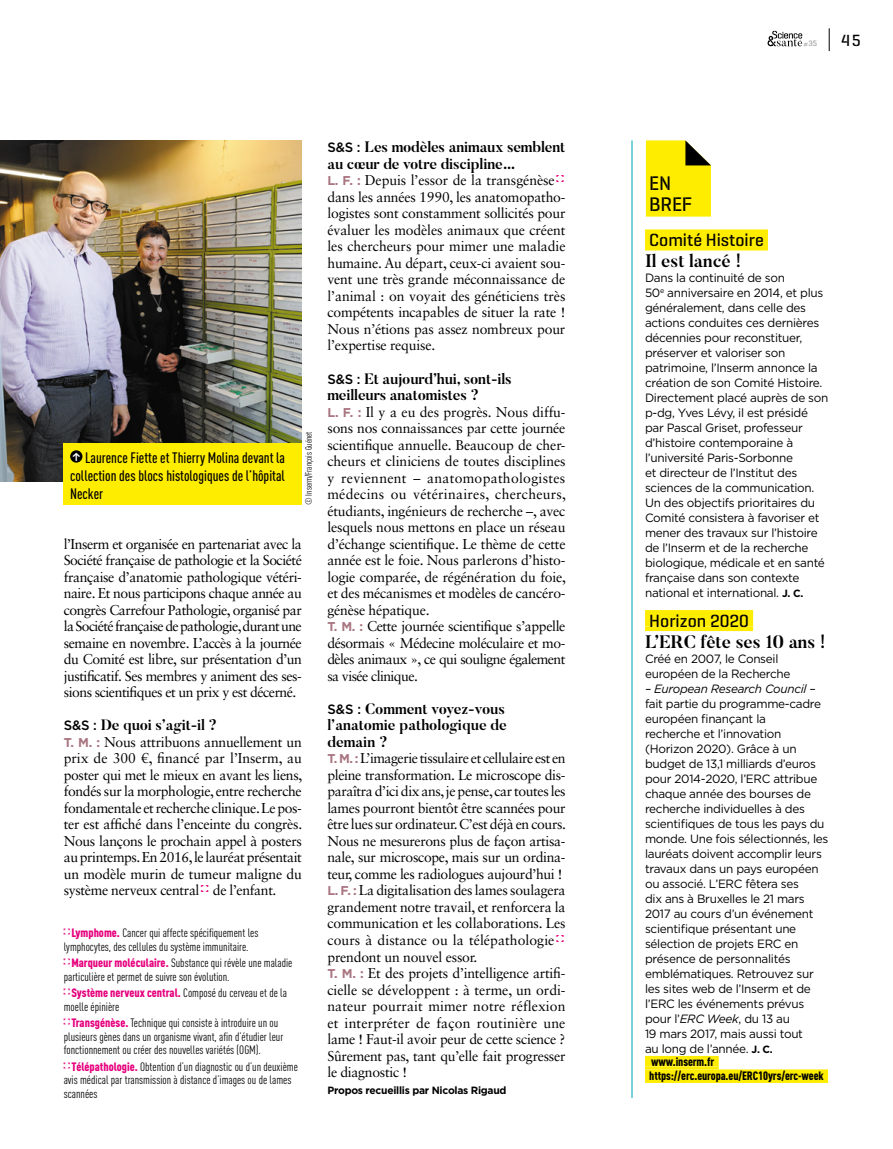
<style>
.page{position:relative;width:893px;height:1149px;background:#fff}
.page>*{position:absolute;margin:0;border:0;box-sizing:border-box;transform-origin:0 0}
.t1{font:500 20.1px/21.3px "Geogrotesque Stencil A";letter-spacing:-.01em;color:#000}
.t2{font:700 18px "Butler";color:#000}
.t3{font:500 18px "Geogrotesque Stencil A";color:#000}
.t4{font:500 16.5px "Geogrotesque Stencil A";color:#000}
.t5{font:700 15px/16.5px "Butler";letter-spacing:-.01em;color:#000}
.t6{font:500 condensed 15px/18px "DINOT";color:#000;text-align:justify}
.t7{font:14.25px/16.5px "Sabon LT Std";letter-spacing:-.015em;color:#000;text-align:justify}
.t8{font:12px/15px "Gotham";letter-spacing:-.025em;color:#000}
.t9{font:condensed 12px/13.5px "DINOT";color:#000}
.t10{font:900 condensed 12px/13.5px "DINOT";letter-spacing:-.01em;color:#000}
.t11{font:italic 12px "Gotham";letter-spacing:-.025em;color:#000}
.t12{font:700 10.5px "Gotham";letter-spacing:-.025em;color:#000}
.t13{font:condensed 9px "DINOT";color:#000}
.t14{font:500 7.95px "Geogrotesque Stencil A";color:#9d9d9c}
.s1{font-family:"Gotham";font-weight:500;font-size:13.5px}
.s2{font-family:"Gotham";font-weight:700;font-size:12.75px;color:#a97581}
.s3{color:#e6007d}
.s4{font-weight:900;color:#e6007d}
.s5{font-weight:700;font-size:10.5px}
.s6{font-style:italic}
</style>
<div class="page">
<div style="left:645px;top:229px;width:123px;height:17px;background:#ffed00"></div>
<hr style="left:645px;top:246px;width:123px;height:4px;background:#ffed00">
<div style="left:645px;top:610px;width:108px;height:16px;background:#ffed00"></div>
<div style="left:645px;top:626px;width:108px;height:5px;background:#ffed00"></div>
<div style="left:645px;top:1055px;width:74px;height:11px;background:#ffed00"></div>
<hr style="left:645px;top:1066px;width:74px;height:3px;background:#ffed00">
<div style="left:645px;top:1069px;width:183px;height:10px;background:#ffed00"></div>
<hr style="left:645px;top:1079px;width:183px;height:3px;background:#ffed00">
<svg style="left:646px;top:140px;width:65px;height:76px;background:#eede11"></svg>
<hr style="left:631px;top:140px;width:1px;height:957px;background:#00a9b9">
<img style="left:0;top:140px;width:302px;height:341px">
<div style="left:64px;top:444px;width:238px;height:61px;background:#ffed00"></div>
<svg style="left:70px;top:450px;width:12px;height:12px"></svg>
<svg style="left:829px;top:28px;width:1px;height:23px"></svg>
<svg style="left:767px;top:31px;width:35px;height:16px"></svg>
<svg style="left:73px;top:452px;width:7px;height:8px"></svg>
<p class="t6" style="left:70px;top:448px;width:216px;text-indent:15px">Laurence Fiette et Thierry Molina devant la collection des blocs histologiques de l’hôpital Necker</p>
<p class="t13" style="left:303px;top:505px;width:75px;rotate:-90deg">© Inserm/François Guénet</p>
<p class="t7" style="left:64px;top:535px;width:240px">l’Inserm et organisée en partenariat avec la Société française de pathologie et la Société française d’anatomie pathologique vétéri&shy;naire. Et nous participons chaque année au congrès Carrefour Pathologie, organisé par la Société française de pathologie, durant une semaine en novembre. L’accès à la journée du Comité est libre, sur présentation d’un justificatif. Ses membres y animent des ses&shy;sions scientifiques et un prix y est décerné.</p>
<p class="t5" style="left:64px;top:716px;width:155px"><span class="s1">S&amp;S :</span> De quoi s’agit-il ?</p>
<p class="t7" style="left:64px;top:733px;width:240px"><span class="s2">T. M. :</span> Nous attribuons annuellement un prix de 300 €, financé par l’Inserm, au poster qui met le mieux en avant les liens, fondés sur la morphologie, entre recherche fondamentale et recherche clinique. Le pos&shy;ter est affiché dans l’enceinte du congrès.<br>Nous lançons le prochain appel à posters au printemps. En 2016, le lauréat présentait un modèle murin de tumeur maligne du système nerveux central<span class="s3">✓</span> de l’enfant.</p>
<p class="t9" style="left:64px;top:925px;width:196px"><span class="s3">✔</span><span class="s4">Lymphome.</span> Cancer qui affecte spécifiquement les lymphocytes, des cellules du système immunitaire.</p>
<p class="t9" style="left:64px;top:955px;width:230px"><span class="s3">✔</span><span class="s4">Marqueur moléculaire.</span> Substance qui révèle une maladie particulière et permet de suivre son évolution.</p>
<p class="t9" style="left:64px;top:985px;width:225px"><span class="s3">✔</span><span class="s4">Système nerveux central.</span> Composé du cerveau et de la moelle épinière</p>
<p class="t9" style="left:64px;top:1015px;width:221px"><span class="s3">✔</span><span class="s4">Transgénèse.</span> Technique qui consiste à introduire un ou plusieurs gènes dans un organisme vivant, afin d’étudier leur fonctionnement ou créer des nouvelles variétés (OGM).</p>
<p class="t9" style="left:64px;top:1059px;width:236px"><span class="s3">✔</span><span class="s4">Télépathologie.</span> Obtention d’un diagnostic ou d’un deuxième avis médical par transmission à distance d’images ou de lames scannées</p>
<p class="t5" style="left:327px;top:139px;width:239px"><span class="s1">S&amp;S :</span> Les modèles animaux semblent au cœur de votre discipline…</p>
<p class="t7" style="left:327px;top:172px;width:240px"><span class="s2">L. F. :</span> Depuis l’essor de la transgénèse<span class="s3">✓ </span>dans les années 1990, les anatomopatho&shy;logistes sont constamment sollicités pour évaluer les modèles animaux que créent les chercheurs pour mimer une maladie humaine. Au départ, ceux-ci avaient sou&shy;vent une très grande méconnaissance de l’animal : on voyait des généticiens très compétents incapables de situer la rate !<br>Nous n’étions pas assez nombreux pour l’expertise requise.</p>
<p class="t5" style="left:327px;top:370px;width:186px"><span class="s1">S&amp;S :</span> Et aujourd’hui, sont-ils meilleurs anatomistes ?</p>
<p class="t7" style="left:327px;top:403px;width:240px;text-align:left"><span class="s2">L. F. :</span> Il y a eu des progrès. Nous diffu&shy;sons nos connaissances par cette journée scientifique annuelle. Beaucoup de cher&shy;cheurs et cliniciens de toutes disciplines y reviennent – anatomopathologistes médecins ou vétérinaires, chercheurs, étudiants, ingénieurs de recherche –, avec lesquels nous mettons en place un réseau d’échange scientifique. Le thème de cette année est le foie. Nous parlerons d’histo&shy;logie comparée, de régénération du foie, et des mécanismes et modèles de cancéro&shy;génèse hépatique.<br><span class="s2">T. M. :</span> Cette journée scientifique s’appelle désormais « Médecine moléculaire et mo&shy;dèles animaux », ce qui souligne également sa visée clinique.</p>
<p class="t5" style="left:327px;top:700px;width:181px"><span class="s1">S&amp;S :</span> Comment voyez-vous l’anatomie pathologique de demain ?</p>
<p class="t7" style="left:327px;top:749px;width:240px;text-align:left"><span class="s2">T. M. :</span> L’imagerie tissulaire et cellulaire est en pleine transformation. Le microscope dis&shy;paraîtra d’ici dix ans, je pense, car toutes les lames pourront bientôt être scannées pour être lues sur ordinateur. C’est déjà en cours.<br>Nous ne mesurerons plus de façon artisa&shy;nale, sur microscope, mais sur un ordina&shy;teur, comme les radiologues aujourd’hui !<br><span class="s2">L. F. :</span> La digitalisation des lames soulagera grandement notre travail, et renforcera la communication et les collaborations. Les cours à distance ou la télépathologie<span class="s3">✓ </span>prendont un nouvel essor.<br><span class="s2">T. M. :</span> Et des projets d’intelligence artifi&shy;cielle se développent : à terme, un ordi&shy;nateur pourrait mimer notre réflexion et interpréter de façon routinière une lame ! Faut-il avoir peur de cette science ?<br>Sûrement pas, tant qu’elle fait progresser le diagnostic !</p>
<p class="t12" style="left:327px;top:1083px;width:181px">Propos recueillis par Nicolas Rigaud</p>
<h1 class="t1" style="left:649px;top:172px;width:45px">EN<br>BREF</h1>
<p class="t14" style="left:803px;top:38px;width:16px">#35</p>
<p class="t4" style="left:841px;top:30px;width:21px">45</p>
<p class="t3" style="left:649px;top:228px;width:116px">Comité Histoire</p>
<p class="t2" style="left:645px;top:249px;width:98px">Il est lancé !</p>
<p class="t8" style="left:645px;top:270px;width:185px">Dans la continuité de son<br>50<sup>e</sup> anniversaire en 2014, et plus généralement, dans celle des actions conduites ces dernières décennies pour reconstituer, préserver et valoriser son patrimoine, l’Inserm annonce la création de son Comité Histoire.<br>Directement placé auprès de son p-dg, Yves Lévy, il est présidé par Pascal Griset, professeur d’histoire contemporaine à l’université Paris-Sorbonne<br>et directeur de l’Institut des sciences de la communication.<br>Un des objectifs prioritaires du<br>Comité consistera à favoriser et mener des travaux sur l’histoire de l’Inserm et de la recherche biologique, médicale et en santé française dans son contexte national et international. <span class="s5">J. C.</span></p>
<p class="t3" style="left:649px;top:609px;width:101px">Horizon 2020</p>
<p class="t2" style="left:645px;top:629px;width:182px">L’ERC fête ses 10 ans !</p>
<p class="t8" style="left:645px;top:650px;width:147px">Créé en 2007, le Conseil européen de la Recherche</p>
<p class="t11" style="left:645px;top:680px;width:172px">– European Research Council –</p>
<p class="t8" style="left:645px;top:695px;width:185px">fait partie du programme-cadre européen finançant la<br>recherche et l’innovation (Horizon 2020). Grâce à un budget de 13,1 milliards d’euros pour 2014-2020, l’ERC attribue chaque année des bourses de recherche individuelles à des scientifiques de tous les pays du monde. Une fois sélectionnés, les lauréats doivent accomplir leurs travaux dans un pays européen ou associé. L’ERC fêtera ses<br>dix ans à Bruxelles le 21 mars<br>2017 au cours d’un événement scientifique présentant une sélection de projets ERC en présence de personnalités emblématiques. Retrouvez sur les sites web de l’Inserm et de l’ERC les événements prévus pour l’<span class="s6">ERC Week</span>, du 13 au<br>19 mars 2017, mais aussi tout<br>au long de l’année. <span class="s5">J. C.</span></p>
<p class="t10" style="left:649px;top:1054px;width:176px">www.inserm.fr https://erc.europa.eu/ERC10yrs/erc-week</p>
</div>
